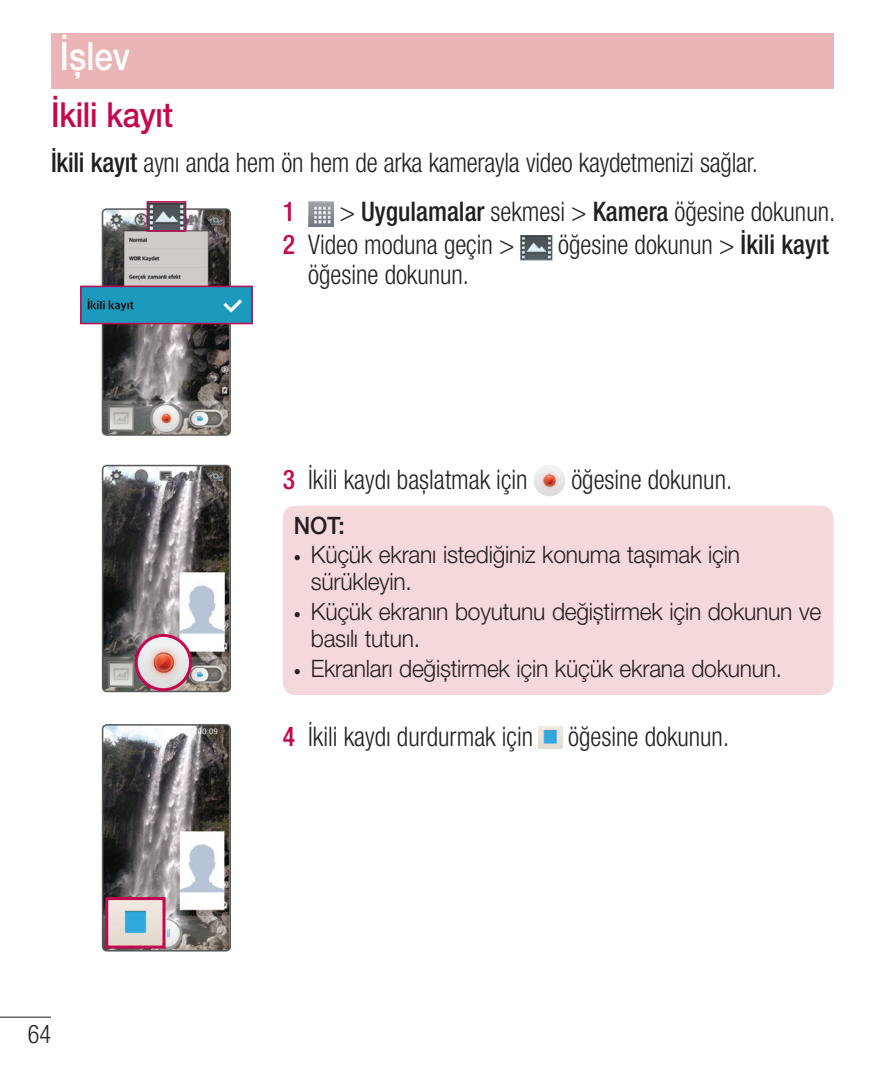
<style>
.page{position:relative;width:893px;height:1072px;background:#fff}
.page>*{position:absolute;margin:0;border:0;box-sizing:border-box;transform-origin:0 0}
.Head_01_Not_Contents{font:500 39px "Helvetica Neue LT Pro";color:#fff;scale:.85 1}
.M_head_02{font:500 34.5px "Helvetica Neue LT Pro";letter-spacing:-.01em;color:#c50750;scale:.9 1}
.main_Num{font:300 condensed 27px "Helvetica Neue LT Pro";color:#231f20;scale:.95 1}
.main{font:300 condensed 27px "Helvetica Neue LT Pro";letter-spacing:-.01em;color:#231f20;scale:.95 1}
.main_Num-2{font:500 condensed 27px "Helvetica Neue LT Pro";color:#c50750;scale:.95 1}
.t1{font:300 condensed 25.5px "Helvetica Neue LT Pro";color:#231f20;scale:.95 1}
.t2{font:300 24px/27px "Helvetica Neue LT Pro";letter-spacing:-.01em;color:#231f20;scale:.95 1}
.t3{font:500 24px "Helvetica Neue LT Pro";color:#231f20;scale:.95 1}
.s1{font-weight:500}
.s2{font-weight:500;color:#c50750}
.s3{font-weight:400;font-stretch:condensed;font-size:15px}
</style>
<div class="page">
<hr style="left:0;top:1016px;width:51px;height:1px;background:#231f20">
<img style="left:105px;top:211px;width:123px;height:222px">
<div style="left:102px;top:208px;width:129px;height:228px;border:2px solid #57585a;border-radius:4px"></div>
<img style="left:83px;top:288px;width:167px;height:33px">
<div style="left:80px;top:285px;width:173px;height:39px;border:2px solid #c50750"></div>
<img style="left:150px;top:204px;width:33px;height:25px">
<div style="left:147px;top:201px;width:39px;height:31px;border:2px solid #c50750"></div>
<img style="left:308px;top:201px;width:26px;height:26px">
<img style="left:521px;top:235px;width:31px;height:25px">
<img style="left:103px;top:465px;width:125px;height:224px">
<div style="left:102px;top:465px;width:129px;height:227px;border:2px solid #57585a;border-radius:4px"></div>
<img style="left:136px;top:635px;width:55px;height:54px;border-radius:27px">
<div style="left:135px;top:634px;width:57px;height:57px;border:3px solid #c50750;border-radius:50%"></div>
<img style="left:534px;top:465px;width:31px;height:31px;border-radius:16px">
<div style="left:283px;top:505px;width:550px;height:190px;background:#f5d8da;border-radius:13px"></div>
<img style="left:105px;top:727px;width:123px;height:221px">
<div style="left:102px;top:724px;width:129px;height:227px;border:2px solid #57585a;border-radius:4px"></div>
<svg style="left:104px;top:895px;width:63px;height:55px;background:#bea7b6"></svg>
<img style="left:538px;top:726px;width:24px;height:22px">
<div style="left:51px;top:33px;width:783px;height:56px;background:#ebb5b7"></div>
<p class="Head_01_Not_Contents" style="left:60px;top:33px;width:84px">İşlev</p>
<p class="M_head_02" style="left:51px;top:94px;width:137px">İkili kayıt</p>
<p class="main" style="left:51px;top:147px;width:746px"><span class="s1">İkili kayıt</span> aynı anda hem ön hem de arka kamerayla video kaydetmenizi sağlar.</p>
<p class="main_Num-2" style="left:283px;top:196px;width:14px">1</p>
<p class="main_Num" style="left:340px;top:196px;width:523px">&gt; <span class="s1">Uygulamalar</span> sekmesi &gt; <span class="s1">Kamera</span> öğesine dokunun.</p>
<p class="main_Num" style="left:283px;top:229px;width:245px"><span class="s2">2</span> Video moduna geçin &gt;</p>
<p class="main_Num" style="left:558px;top:229px;width:286px">öğesine dokunun &gt; <span class="s1">İkili kayıt</span></p>
<p class="main_Num" style="left:308px;top:259px;width:171px">öğesine dokunun.</p>
<p class="t1" style="left:28px;top:1019px;width:26px">64</p>
<p class="main_Num" style="left:283px;top:463px;width:259px"><span class="s2">3</span> İkili kaydı başlatmak için</p>
<p class="main_Num" style="left:571px;top:463px;width:171px">öğesine dokunun.</p>
<p class="t3" style="left:294px;top:511px;width:55px">NOT:</p>
<p class="t2" style="left:311px;top:541px;width:453px;text-indent:-17px"><span class="s3">•</span> Küçük ekranı istediğiniz konuma taşımak için sürükleyin.</p>
<p class="t2" style="left:311px;top:597px;width:539px;text-indent:-17px"><span class="s3">•</span> Küçük ekranın boyutunu değiştirmek için dokunun ve basılı tutun.</p>
<p class="t2" style="left:294px;top:654px;width:516px"><span class="s3">•</span> Ekranları değiştirmek için küçük ekrana dokunun.</p>
<p class="main_Num" style="left:283px;top:720px;width:265px"><span class="s2">4</span> İkili kaydı durdurmak için</p>
<p class="main_Num" style="left:568px;top:720px;width:171px">öğesine dokunun.</p>
</div>
